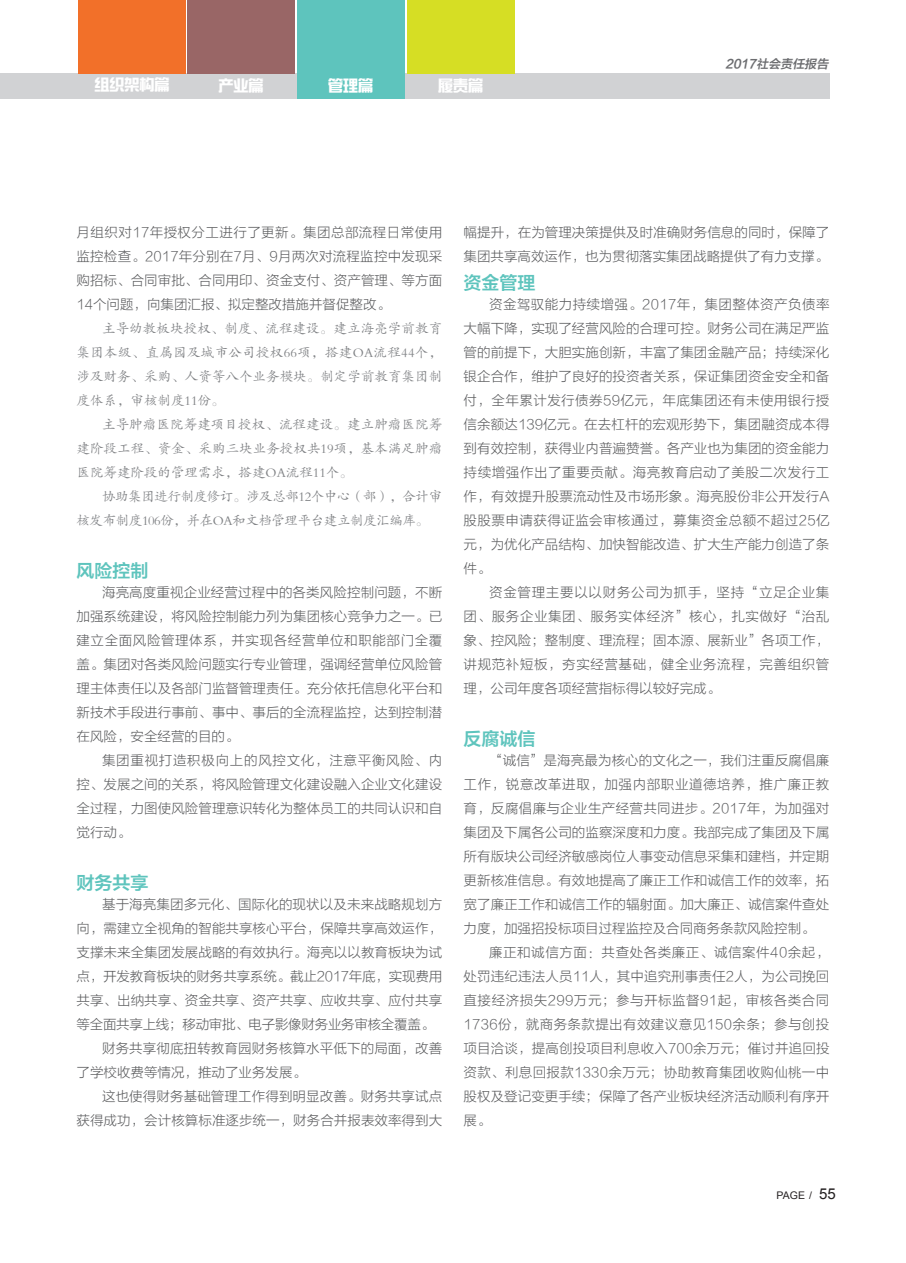
<style>
.page{position:relative;width:906px;height:1263px;background:#fff}
.page>*{position:absolute;margin:0;border:0;box-sizing:border-box;transform-origin:0 0}
.t1{font:18px "FZLTH6 K GBK1 0";color:#5ec4bd}
.t2{font:15px "Singyi EG Ultra GB";color:#fff}
.t3{font:13.5px/24px "FZLTKHK GBK1 0";letter-spacing:.005em;color:#57585a;text-align:justify}
.t4{font:13.5px/24px "FZKTJW GB1 0";color:#808285;text-align:justify}
.t5{font:13.5px/24px "FZKTJW GB1 0";letter-spacing:-.03em;color:#808285}
.t6{font:italic 12px "FZLTH6 K GBK1 0";color:#6c6d70}
.t7{font:10.5px "Arial";color:#231f20}
.s1{font-size:15px}
</style>
<div class="page">
<div style="left:0;top:73px;width:829px;height:26px;background:#d1d2d4"></div>
<div style="left:78px;top:0;width:108px;height:73px;background:#f27029"></div>
<div style="left:297px;top:0;width:107px;height:99px;background:#5ec4bd"></div>
<div style="left:187px;top:0;width:108px;height:73px;background:#966"></div>
<div style="left:407px;top:0;width:107px;height:73px;background:#d6de24"></div>
<p class="t2" style="left:94px;top:77px;width:76px">组织架构篇</p>
<p class="t2" style="left:218px;top:78px;width:46px">产业篇</p>
<p class="t2" style="left:328px;top:78px;width:46px">管理篇</p>
<p class="t2" style="left:438px;top:78px;width:46px">履责篇</p>
<p class="t6" style="left:725px;top:57px;width:107px">2017社会责任报告</p>
<p class="t3" style="left:77px;top:221px;width:367px">月组织对17年授权分工进行了更新。集团总部流程日常使用监控检查。2017年分别在7月、9月两次对流程监控中发现采购招标、合同审批、合同用印、资金支付、资产管理、等方面14个问题，向集团汇报、拟定整改措施并督促整改。</p>
<p class="t4" style="left:77px;top:317px;width:367px;text-indent:26px">主导幼教板块授权、制度、流程建设。建立海亮学前教育集团本级、直属园及城市公司授权66项，搭建OA流程44个，涉及财务、采购、人资等八个业务模块。制定学前教育集团制度体系，审核制度11份。</p>
<p class="t4" style="left:77px;top:413px;width:367px;text-indent:26px">主导肿瘤医院筹建项目授权、流程建设。建立肿瘤医院筹建阶段工程、资金、采购三块业务授权共19项，基本满足肿瘤医院筹建阶段的管理需求，搭建OA流程11个。</p>
<p class="t5" style="left:77px;top:485px;width:367px;text-indent:26px">协助集团进行制度修订。涉及总部12个中心（部），合计审核发布制度106份，并在OA和文档管理平台建立制度汇编库。</p>
<p class="t1" style="left:77px;top:561px;width:74px">风险控制</p>
<p class="t3" style="left:77px;top:581px;width:367px;text-indent:26px">海亮高度重视企业经营过程中的各类风险控制问题，不断加强系统建设，将风险控制能力列为集团核心竞争力之一。已建立全面风险管理体系，并实现各经营单位和职能部门全覆盖。集团对各类风险问题实行专业管理，强调经营单位风险管理主体责任以及各部门监督管理责任。充分依托信息化平台和新技术手段进行事前、事中、事后的全流程监控，达到控制潜在风险，安全经营的目的。</p>
<p class="t3" style="left:77px;top:749px;width:367px;text-indent:26px">集团重视打造积极向上的风控文化，注意平衡风险、内控、发展之间的关系，将风险管理文化建设融入企业文化建设全过程，力图使风险管理意识转化为整体员工的共同认识和自觉行动。</p>
<p class="t1" style="left:77px;top:873px;width:74px">财务共享</p>
<p class="t3" style="left:77px;top:893px;width:367px;text-indent:26px">基于海亮集团多元化、国际化的现状以及未来战略规划方向，需建立全视角的智能共享核心平台，保障共享高效运作，支撑未来全集团发展战略的有效执行。海亮以以教育板块为试点，开发教育板块的财务共享系统。截止2017年底，实现费用共享、出纳共享、资金共享、资产共享、应收共享、应付共享等全面共享上线；移动审批、电子影像财务业务审核全覆盖。</p>
<p class="t3" style="left:77px;top:1037px;width:367px;text-indent:26px">财务共享彻底扭转教育园财务核算水平低下的局面，改善了学校收费等情况，推动了业务发展。</p>
<p class="t3" style="left:77px;top:1085px;width:367px;text-align:right">这也使得财务基础管理工作得到明显改善。财务共享试点<br>获得成功，会计核算标准逐步统一，财务合并报表效率得到大</p>
<p class="t3" style="left:463px;top:221px;width:367px">幅提升，在为管理决策提供及时准确财务信息的同时，保障了集团共享高效运作，也为贯彻落实集团战略提供了有力支撑。</p>
<p class="t1" style="left:463px;top:273px;width:73px">资金管理</p>
<p class="t3" style="left:463px;top:293px;width:367px;text-indent:26px">资金驾驭能力持续增强。2017年，集团整体资产负债率大幅下降，实现了经营风险的合理可控。财务公司在满足严监管的前提下，大胆实施创新，丰富了集团金融产品；持续深化银企合作，维护了良好的投资者关系，保证集团资金安全和备付，全年累计发行债券59亿元，年底集团还有未使用银行授信余额达139亿元。在去杠杆的宏观形势下，集团融资成本得到有效控制，获得业内普遍赞誉。各产业也为集团的资金能力持续增强作出了重要贡献。海亮教育启动了美股二次发行工作，有效提升股票流动性及市场形象。海亮股份非公开发行A股股票申请获得证监会审核通过，募集资金总额不超过25亿元，为优化产品结构、加快智能改造、扩大生产能力创造了条件。</p>
<p class="t3" style="left:463px;top:581px;width:367px;text-indent:26px">资金管理主要以以财务公司为抓手，坚持“立足企业集团、服务企业集团、服务实体经济”核心，扎实做好“治乱象、控风险；整制度、理流程；固本源、展新业”各项工作，讲规范补短板，夯实经营基础，健全业务流程，完善组织管理，公司年度各项经营指标得以较好完成。</p>
<p class="t1" style="left:463px;top:729px;width:73px">反腐诚信</p>
<p class="t3" style="left:463px;top:749px;width:367px;text-indent:26px">“诚信”是海亮最为核心的文化之一，我们注重反腐倡廉工作，锐意改革进取，加强内部职业道德培养，推广廉正教育，反腐倡廉与企业生产经营共同进步。2017年，为加强对集团及下属各公司的监察深度和力度。我部完成了集团及下属所有版块公司经济敏感岗位人事变动信息采集和建档，并定期更新核准信息。有效地提高了廉正工作和诚信工作的效率，拓宽了廉正工作和诚信工作的辐射面。加大廉正、诚信案件查处力度，加强招投标项目过程监控及合同商务条款风险控制。</p>
<p class="t3" style="left:463px;top:941px;width:367px;text-indent:26px">廉正和诚信方面：共查处各类廉正、诚信案件40余起，处罚违纪违法人员11人，其中追究刑事责任2人，为公司挽回直接经济损失299万元；参与开标监督91起，审核各类合同1736份，就商务条款提出有效建议意见150余条；参与创投项目洽谈，提高创投项目利息收入700余万元；催讨并追回投资款、利息回报款1330余万元；协助教育集团收购仙桃一中股权及登记变更手续；保障了各产业板块经济活动顺利有序开展。</p>
<p class="t7" style="left:776px;top:1188px;width:61px">PAGE / <span class="s1">55</span></p>
</div>
